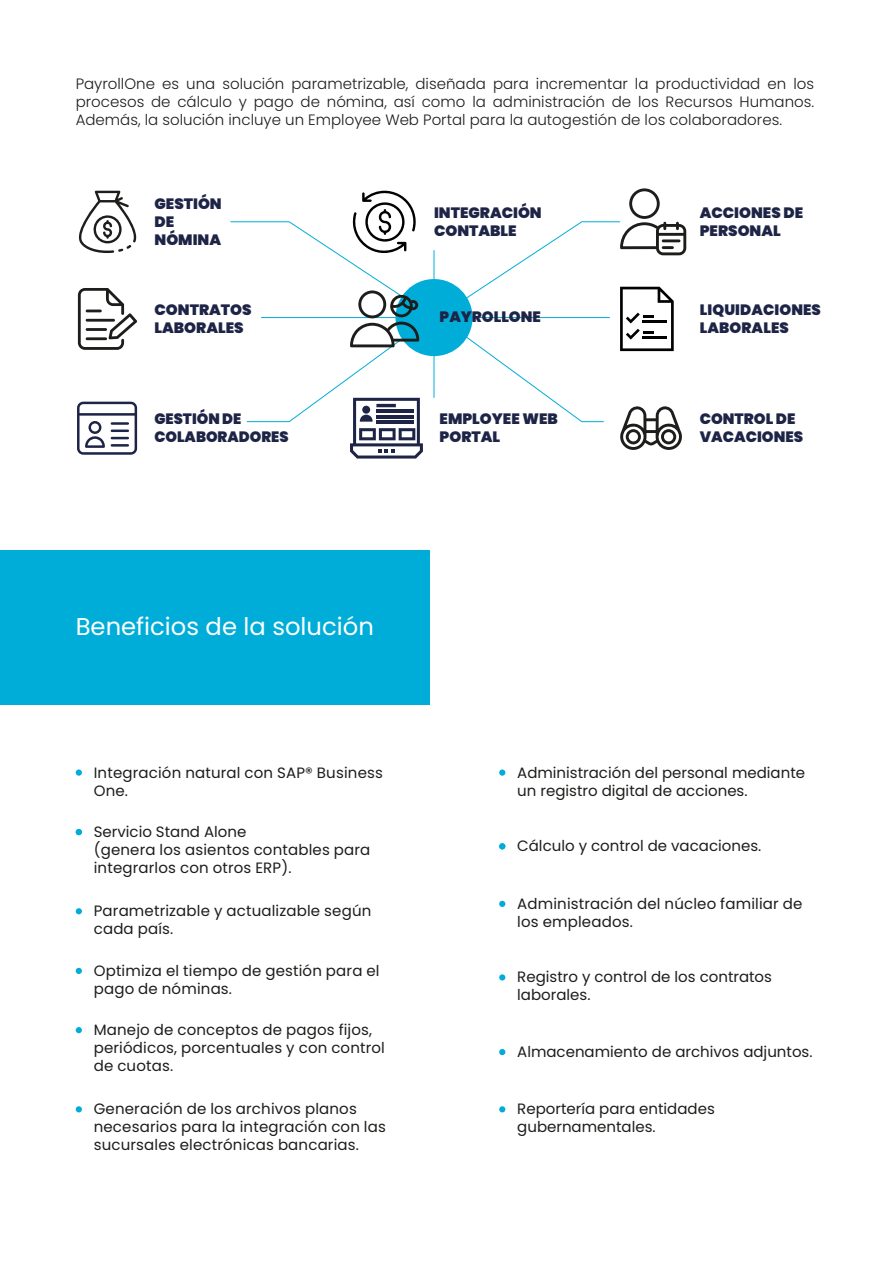
<style>
.page{position:relative;width:893px;height:1263px;background:#fff}
.page>*{position:absolute;margin:0;border:0;box-sizing:border-box;transform-origin:0 0}
.t1{font:24.3px "Poppins";color:#fff}
.t2{font:15px/18px "Poppins";letter-spacing:.01em;color:#1d1d1b}
.t3{font:300 15px/18px "Poppins";color:#1d1d1b;text-align:justify}
.t4{font:900 15px/18px "Poppins";color:#1d2446}
</style>
<div class="page">
<div style="left:0;top:550px;width:429px;height:155px;background:#00add8"></div>
<svg style="left:77px;top:402px;width:60px;height:53px"></svg>
<hr style="left:111px;top:444px;width:18px;height:3px;background:#1d2446">
<hr style="left:111px;top:422px;width:18px;height:3px;background:#1d2446">
<hr style="left:111px;top:429px;width:18px;height:3px;background:#1d2446">
<svg style="left:78px;top:288px;width:59px;height:62px"></svg>
<hr style="left:86px;top:319px;width:29px;height:3px;background:#1d1d1b">
<hr style="left:86px;top:328px;width:21px;height:3px;background:#1d1d1b">
<hr style="left:86px;top:337px;width:21px;height:3px;background:#1d1d1b">
<svg style="left:78px;top:191px;width:59px;height:62px"></svg>
<svg style="left:230px;top:188px;width:456px;height:271px"></svg>
<div style="left:76px;top:769px;width:6px;height:7px;background:#00add8;border-radius:50%"></div>
<svg style="left:76px;top:829px;width:6px;height:6px"></svg>
<svg style="left:76px;top:908px;width:6px;height:6px"></svg>
<svg style="left:76px;top:968px;width:6px;height:6px"></svg>
<svg style="left:76px;top:1027px;width:6px;height:6px"></svg>
<svg style="left:76px;top:1106px;width:6px;height:6px"></svg>
<div style="left:499px;top:769px;width:6px;height:7px;background:#00add8;border-radius:50%"></div>
<svg style="left:499px;top:843px;width:6px;height:6px"></svg>
<svg style="left:499px;top:901px;width:6px;height:6px"></svg>
<svg style="left:499px;top:974px;width:6px;height:6px"></svg>
<svg style="left:499px;top:1049px;width:6px;height:6px"></svg>
<svg style="left:499px;top:1106px;width:6px;height:6px"></svg>
<p class="t3" style="left:76px;top:74px;width:740px">PayrollOne es una solución parametrizable, diseñada para incrementar la productividad en los procesos de cálculo y pago de nómina, así como la administración de los Recursos Humanos.<br>Además, la solución incluye un Employee Web Portal para la autogestión de los colaboradores.</p>
<p class="t4" style="left:155px;top:195px;width:69px">GESTIÓN<br>DE<br>NÓMINA</p>
<p class="t4" style="left:155px;top:300px;width:99px">CONTRATOS<br>LABORALES</p>
<p class="t4" style="left:155px;top:410px;width:136px">GESTIÓN DE<br>COLABORADORES</p>
<p class="t4" style="left:434px;top:204px;width:109px">INTEGRACIÓN<br>CONTABLE</p>
<p class="t4" style="left:440px;top:308px;width:103px">PAYROLLONE</p>
<p class="t4" style="left:700px;top:203px;width:105px">ACCIONES DE<br>PERSONAL</p>
<p class="t4" style="left:700px;top:301px;width:123px">LIQUIDACIONES<br>LABORALES</p>
<p class="t4" style="left:440px;top:410px;width:120px">EMPLOYEE WEB<br>PORTAL</p>
<p class="t4" style="left:700px;top:410px;width:105px">CONTROL DE<br>VACACIONES</p>
<h1 class="t1" style="left:76px;top:612px;width:300px">Beneficios de la solución</h1>
<p class="t2" style="left:94px;top:763px;width:291px">Integración natural con SAP® Business<br>One.</p>
<p class="t2" style="left:94px;top:823px;width:278px">Servicio Stand Alone<br>(genera los asientos contables para integrarlos con otros ERP).</p>
<p class="t2" style="left:94px;top:902px;width:279px">Parametrizable y actualizable según cada país.</p>
<p class="t2" style="left:94px;top:962px;width:287px">Optimiza el tiempo de gestión para el pago de nóminas.</p>
<p class="t2" style="left:94px;top:1021px;width:293px">Manejo de conceptos de pagos fijos, periódicos, porcentuales y con control de cuotas.</p>
<p class="t2" style="left:94px;top:1100px;width:294px">Generación de los archivos planos necesarios para la integración con las sucursales electrónicas bancarias.</p>
<p class="t2" style="left:517px;top:763px;width:289px">Administración del personal mediante un registro digital de acciones.</p>
<p class="t2" style="left:517px;top:837px;width:246px">Cálculo y control de vacaciones.</p>
<p class="t2" style="left:517px;top:895px;width:287px">Administración del núcleo familiar de los empleados.</p>
<p class="t2" style="left:517px;top:968px;width:256px">Registro y control de los contratos laborales.</p>
<p class="t2" style="left:517px;top:1043px;width:297px">Almacenamiento de archivos adjuntos.</p>
<p class="t2" style="left:517px;top:1100px;width:199px">Reportería para entidades gubernamentales.</p>
</div>
